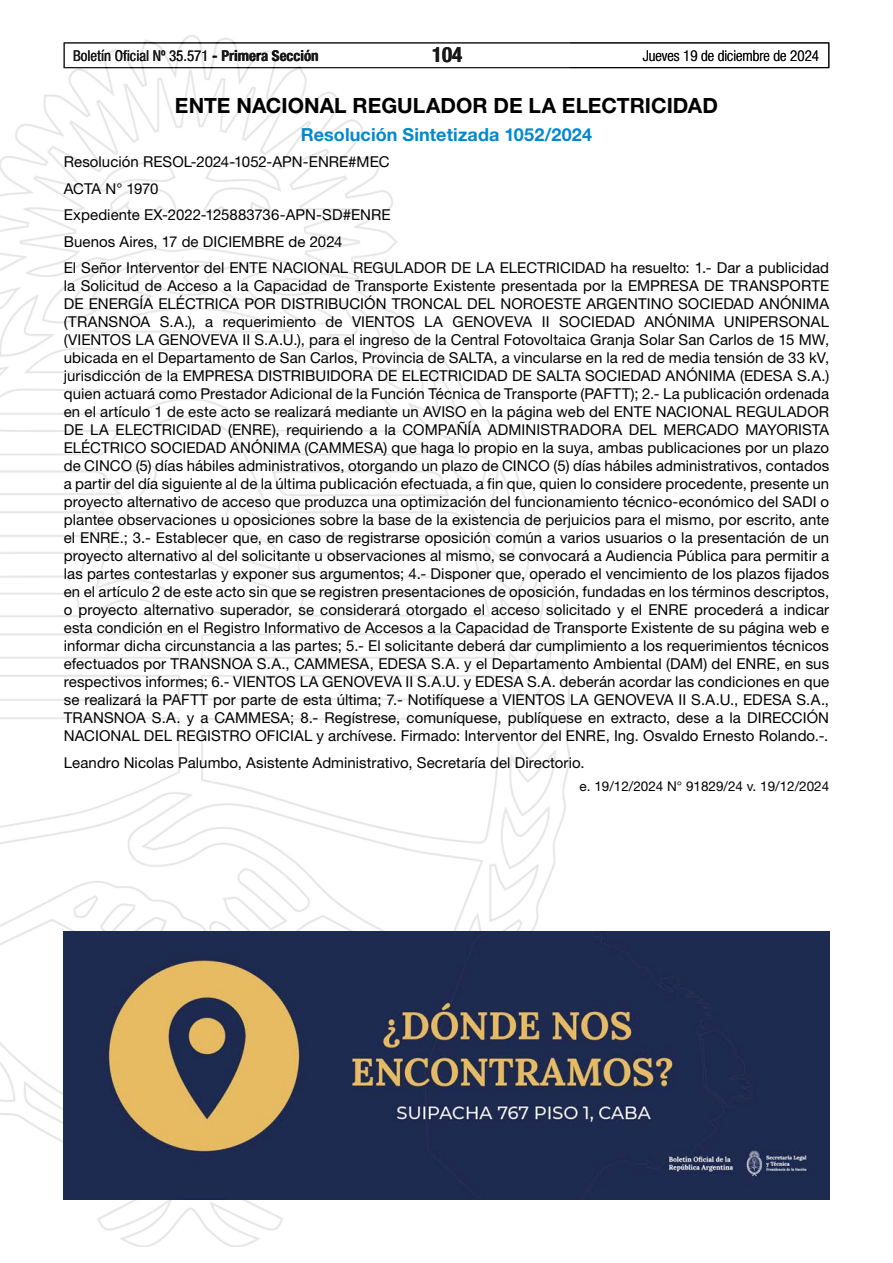
<style>
.page{position:relative;width:893px;height:1263px;background:#fff}
.page>*{position:absolute;margin:0;border:0;box-sizing:border-box;transform-origin:0 0}
.t1{font:700 21px "Helvetica Neue LT Std";color:#000}
.t2{font:700 condensed 21px "Helvetica Neue LT Std";color:#000}
.t3{font:700 18px "Helvetica Neue LT Std";letter-spacing:.005em;color:#0089cf}
.t4{font:15px/18px "Helvetica Neue LT Std";letter-spacing:.005em;color:#000}
.t5{font:condensed 15px "Helvetica Neue LT Std";color:#000}
.t6{font:300 condensed 15px "Helvetica Neue LT Std";color:#000}
.t7{font:13.5px "Helvetica Neue LT Std";color:#000}
.s1{font-weight:700}
</style>
<div class="page">
<div style="left:64px;top:43px;width:765px;height:25px;border:1px solid #000"></div>
<img style="left:0;top:35px;width:569px;height:1211px">
<img style="left:64px;top:931px;width:765px;height:268px">
<p class="t5" style="left:73px;top:47px;width:247px">Boletín Oficial Nº 35.571 <span class="s1">- Primera Sección</span></p>
<h1 class="t2" style="left:432px;top:42px;width:32px">104</h1>
<p class="t6" style="left:643px;top:47px;width:178px">Jueves 19 de diciembre de 2024</p>
<h1 class="t1" style="left:175px;top:92px;width:544px">ENTE NACIONAL REGULADOR DE LA ELECTRICIDAD</h1>
<p class="t3" style="left:301px;top:123px;width:293px">Resolución Sintetizada 1052/2024</p>
<p class="t4" style="left:64px;top:148px;width:767px;line-height:26.5px">Resolución RESOL-2024-1052-APN-ENRE#MEC<br>ACTA N° 1970<br>Expediente EX-2022-125883736-APN-SD#ENRE<br>Buenos Aires, 17 de DICIEMBRE de 2024<br>El Señor Interventor del ENTE NACIONAL REGULADOR DE LA ELECTRICIDAD ha resuelto: 1.- Dar a publicidad</p>
<p class="t4" style="left:64px;top:277px;width:767px;text-align:justify">la Solicitud de Acceso a la Capacidad de Transporte Existente presentada por la EMPRESA DE TRANSPORTE DE ENERGÍA ELÉCTRICA POR DISTRIBUCIÓN TRONCAL DEL NOROESTE ARGENTINO SOCIEDAD ANÓNIMA (TRANSNOA S.A.), a requerimiento de VIENTOS LA GENOVEVA II SOCIEDAD ANÓNIMA UNIPERSONAL (VIENTOS LA GENOVEVA II S.A.U.), para el ingreso de la Central Fotovoltaica Granja Solar San Carlos de 15 MW, ubicada en el Departamento de San Carlos, Provincia de SALTA, a vincularse en la red de media tensión de 33 kV, jurisdicción de la EMPRESA DISTRIBUIDORA DE ELECTRICIDAD DE SALTA SOCIEDAD ANÓNIMA (EDESA S.A.) quien actuará como Prestador Adicional de la Función Técnica de Transporte (PAFTT); 2.- La publicación ordenada en el artículo 1 de este acto se realizará mediante un AVISO en la página web del ENTE NACIONAL REGULADOR DE LA ELECTRICIDAD (ENRE), requiriendo a la COMPAÑÍA ADMINISTRADORA DEL MERCADO MAYORISTA ELÉCTRICO SOCIEDAD ANÓNIMA (CAMMESA) que haga lo propio en la suya, ambas publicaciones por un plazo de CINCO (5) días hábiles administrativos, otorgando un plazo de CINCO (5) días hábiles administrativos, contados a partir del día siguiente al de la última publicación efectuada, a fin que, quien lo considere procedente, presente un proyecto alternativo de acceso que produzca una optimización del funcionamiento técnico-económico del SADI o plantee observaciones u oposiciones sobre la base de la existencia de perjuicios para el mismo, por escrito, ante el ENRE.; 3.- Establecer que, en caso de registrarse oposición común a varios usuarios o la presentación de un proyecto alternativo al del solicitante u observaciones al mismo, se convocará a Audiencia Pública para permitir a las partes contestarlas y exponer sus argumentos; 4.- Disponer que, operado el vencimiento de los plazos fijados en el artículo 2 de este acto sin que se registren presentaciones de oposición, fundadas en los términos descriptos, o proyecto alternativo superador, se considerará otorgado el acceso solicitado y el ENRE procederá a indicar esta condición en el Registro Informativo de Accesos a la Capacidad de Transporte Existente de su página web e informar dicha circunstancia a las partes; 5.- El solicitante deberá dar cumplimiento a los requerimientos técnicos efectuados por TRANSNOA S.A., CAMMESA, EDESA S.A. y el Departamento Ambiental (DAM) del ENRE, en sus respectivos informes; 6.- VIENTOS LA GENOVEVA II S.A.U. y EDESA S.A. deberán acordar las condiciones en que se realizará la PAFTT por parte de esta última; 7.- Notifíquese a VIENTOS LA GENOVEVA II S.A.U., EDESA S.A., TRANSNOA S.A. y a CAMMESA; 8.- Regístrese, comuníquese, publíquese en extracto, dese a la DIRECCIÓN NACIONAL DEL REGISTRO OFICIAL y archívese. Firmado: Interventor del ENRE, Ing. Osvaldo Ernesto Rolando.-.</p>
<p class="t4" style="left:64px;top:753px;width:522px">Leandro Nicolas Palumbo, Asistente Administrativo, Secretaría del Directorio.</p>
<p class="t7" style="left:580px;top:778px;width:251px">e. 19/12/2024 N° 91829/24 v. 19/12/2024</p>
</div>
